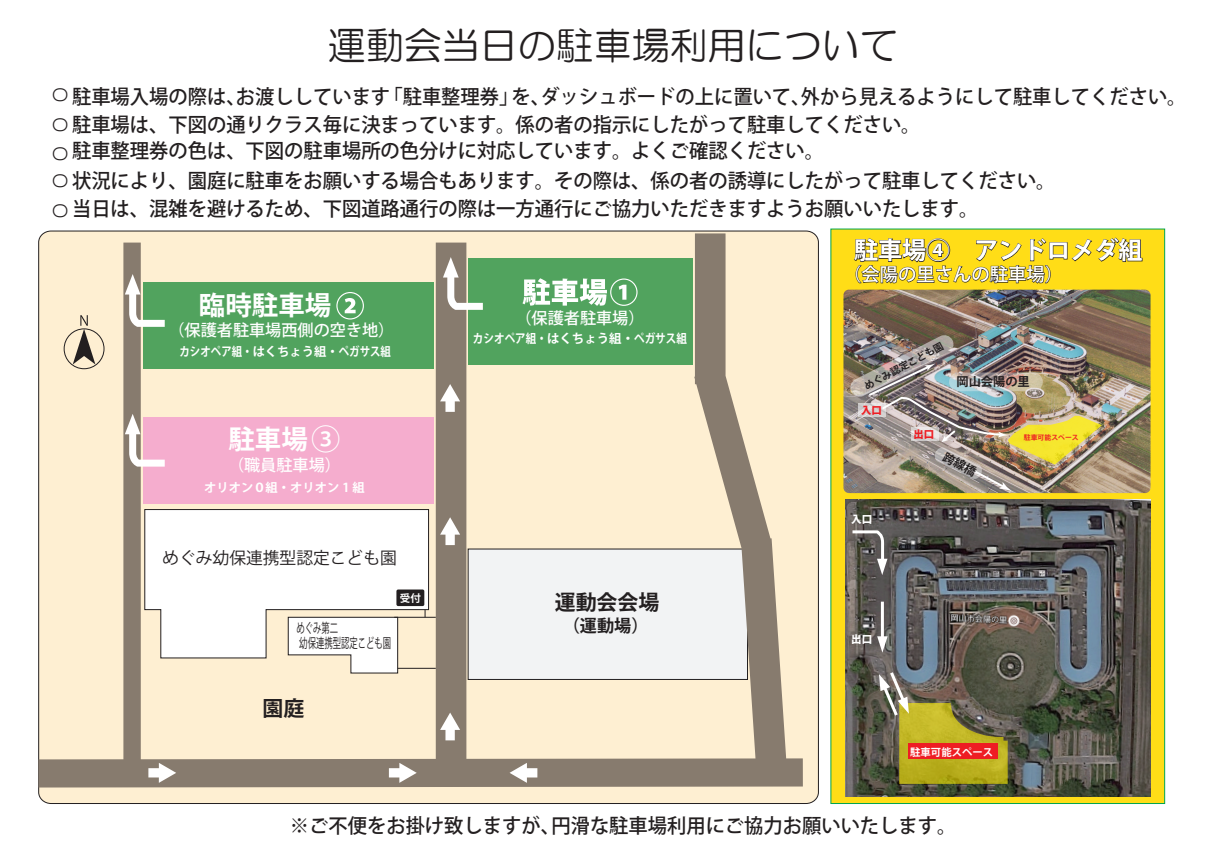
<style>
.page{position:relative;width:1208px;height:859px;background:#fff}
.page>*{position:absolute;margin:0;border:0;box-sizing:border-box;transform-origin:0 0}
.t1{font:38px "HG Maru Gothic MPRO";color:#231f20}
.t2{font:700 26.5px "Koz Go Pro";color:#fff}
.t3{font:700 24px "Koz Go Pro";color:#fff}
.t4{font:700 20.9px "Koz Go Pro";color:#231f20}
.t5{font:500 20px/27.2px "Koz Go Pro";color:#231f20;scale:.96 1}
.t6{font:500 18.3px "Koz Go Pro";color:#fff}
.t7{font:700 17.1px "Koz Go Pro";color:#231f20}
.t8{font:17px/27.4px "HG Maru Gothic MPRO";color:#231f20}
.t9{font:16.8px "Koz Go Pro";color:#231f20}
.t10{font:500 16.1px "Koz Go Pro";color:#fff}
.t11{font:13.5px/15.4px "Koz Go Pro";color:#231f20;scale:.62 1}
.t12{font:700 12.4px "Koz Go Pro";color:#fff;scale:.85 1}
.t13{font:700 12.3px "Koz Go Pro";color:#fff;scale:.85 1}
.t14{font:700 12.3px "Koz Go Pro";color:#fff}
.t15{font:700 12.2px "Koz Go Pro";color:#231f20}
.t16{font:700 10.5px "Koz Go Pro";color:#fff}
.t17{font:700 10.4px "Koz Go Pro";color:#fff}
.t18{font:800 10.4px "Koz Go Pro";color:#fff}
.t19{font:800 10.3px "Koz Go Pro";color:#ee1d23}
.t20{font:700 9.8px "Koz Go Pro";color:#231f20}
.t21{font:700 6.9px "Koz Go Pro";color:#ee1d23}
.s1{font-family:"HG Maru Gothic MPRO";font-weight:400;font-size:17px}
.s2{font-weight:500;font-size:29.2px}
</style>
<div class="page">
<div style="left:830px;top:229px;width:335px;height:575px;background:#ffdd17;border:1px solid #00a54f"></div>
<div style="left:39px;top:231px;width:779px;height:572px;background:#feefd2;border-radius:12px"></div>
<svg style="left:38px;top:233px;width:765px;height:554px"></svg>
<svg style="left:522px;top:278px;width:115px;height:28px;background:#a4cfab"></svg>
<div style="left:143px;top:282px;width:290px;height:87px;background:#51a35e"></div>
<svg style="left:336px;top:292px;width:28px;height:27px"></svg>
<hr style="left:398px;top:668px;width:38px;height:1px;background:#231f20">
<div style="left:396px;top:589px;width:28px;height:17px;background:#231f20;border-radius:2px"></div>
<hr style="left:394px;top:617px;width:42px;height:1px;background:#231f20">
<svg style="left:148px;top:763px;width:28px;height:20px"></svg>
<svg style="left:389px;top:763px;width:28px;height:20px"></svg>
<svg style="left:509px;top:763px;width:28px;height:20px"></svg>
<svg style="left:440px;top:517px;width:20px;height:28px"></svg>
<svg style="left:440px;top:384px;width:20px;height:28px"></svg>
<svg style="left:440px;top:712px;width:20px;height:28px"></svg>
<div style="left:64px;top:328px;width:40px;height:41px;border:1px solid #231f20;border-radius:50%"></div>
<svg style="left:73px;top:315px;width:22px;height:49px"></svg>
<img style="left:843px;top:290px;width:307px;height:203px">
<img style="left:846px;top:499px;width:304px;height:298px">
<svg style="left:851px;top:529px;width:36px;height:46px;background:#73706c"></svg>
<hr style="left:881px;top:602px;width:3px;height:39px;background:#fff">
<svg style="left:877px;top:636px;width:10px;height:17px"></svg>
<svg style="left:879px;top:669px;width:128px;height:115px;background:#8b8542"></svg>
<div style="left:908px;top:743px;width:89px;height:16px;background:#ee1d23"></div>
<svg style="left:853px;top:228px;width:290px;height:75px"></svg>
<svg style="left:443px;top:257px;width:40px;height:53px;background:#9aaf93"></svg>
<svg style="left:125px;top:274px;width:40px;height:53px"></svg>
<svg style="left:125px;top:414px;width:40px;height:53px;background:#e1bdc7"></svg>
<img style="left:850px;top:335px;width:252px;height:156px">
<h1 class="t1" style="left:328px;top:26px;width:571px">運動会当日の駐車場利用について</h1>
<p class="t5" style="left:72px;top:84px;width:1162px;text-indent:-20px"><span class="s1">〇</span>駐車場入場の際は、お渡ししています「駐車整理券」を、ダッシュボードの上に置いて、外から見えるようにして駐車してください。駐車場は、下図の通りクラス毎に決まっています。係の者の指示にしたがって駐車してください。<br>駐車整理券の色は、下図の駐車場所の色分けに対応しています。よくご確認ください。</p>
<p class="t8" style="left:52px;top:111px;width:19px">〇</p>
<p class="t8" style="left:52px;top:140px;width:19px">〇〇</p>
<p class="t8" style="left:52px;top:197px;width:19px">〇</p>
<p class="t5" style="left:72px;top:168px;width:1026px">状況により、園庭に駐車をお願いする場合もあります。その際は、係の者の誘導にしたがって駐車してください。</p>
<p class="t5" style="left:72px;top:196px;width:945px">当日は、混雑を避けるため、下図道路通行の際は一方通行にご協力いただきますようお願いいたします。</p>
<p class="t3" style="left:854px;top:235px;width:290px">駐車場④　アンドロメダ組</p>
<h2 class="t2" style="left:199px;top:288px;width:134px">臨時駐車場</h2>
<p class="t13" style="left:179px;top:344px;width:250px">カシオペア組・はくちょう組・ペガサス組</p>
<p class="t10" style="left:168px;top:320px;width:227px">（保護者駐車場西側の空き地）</p>
<h2 class="t2" style="left:228px;top:422px;width:114px">駐車場<span class="s2">③</span></h2>
<p class="t10" style="left:228px;top:455px;width:114px">（職員駐車場）</p>
<p class="t14" style="left:204px;top:479px;width:162px">オリオン０組・オリオン 1 組</p>
<p class="t9" style="left:162px;top:547px;width:236px">めぐみ幼保連携型認定こども園</p>
<p class="t11" style="left:296px;top:621px;width:154px">めぐみ第二<br>幼保連携型認定こども園</p>
<p class="t16" style="left:400px;top:591px;width:22px">受付</p>
<p class="t4" style="left:262px;top:695px;width:43px">園庭</p>
<p class="t10" style="left:515px;top:308px;width:131px">（保護者駐車場）</p>
<p class="t12" style="left:473px;top:331px;width:253px">カシオペア組・はくちょう組・ペガサス組</p>
<p class="t4" style="left:555px;top:589px;width:106px">運動会会場</p>
<p class="t7" style="left:563px;top:614px;width:87px">（運動場）</p>
<p class="t6" style="left:843px;top:263px;width:221px">（会陽の里さんの駐車場）</p>
<p class="t20" style="left:862px;top:381px;width:89px;rotate:-28deg">めぐみ認定こども園</p>
<p class="t19" style="left:861px;top:403px;width:22px">入口</p>
<p class="t19" style="left:913px;top:428px;width:22px">出口</p>
<p class="t15" style="left:956px;top:374px;width:75px">岡山会陽の里</p>
<p class="t21" style="left:1023px;top:433px;width:56px">駐車可能スペース</p>
<p class="t18" style="left:851px;top:512px;width:22px">入口</p>
<p class="t18" style="left:851px;top:632px;width:22px">出口</p>
<p class="t17" style="left:910px;top:745px;width:84px">駐車可能スペース</p>
<p class="t5" style="left:290px;top:813px;width:695px">※ご不便をお掛け致しますが、円滑な駐車場利用にご協力お願いいたします。</p>
</div>
